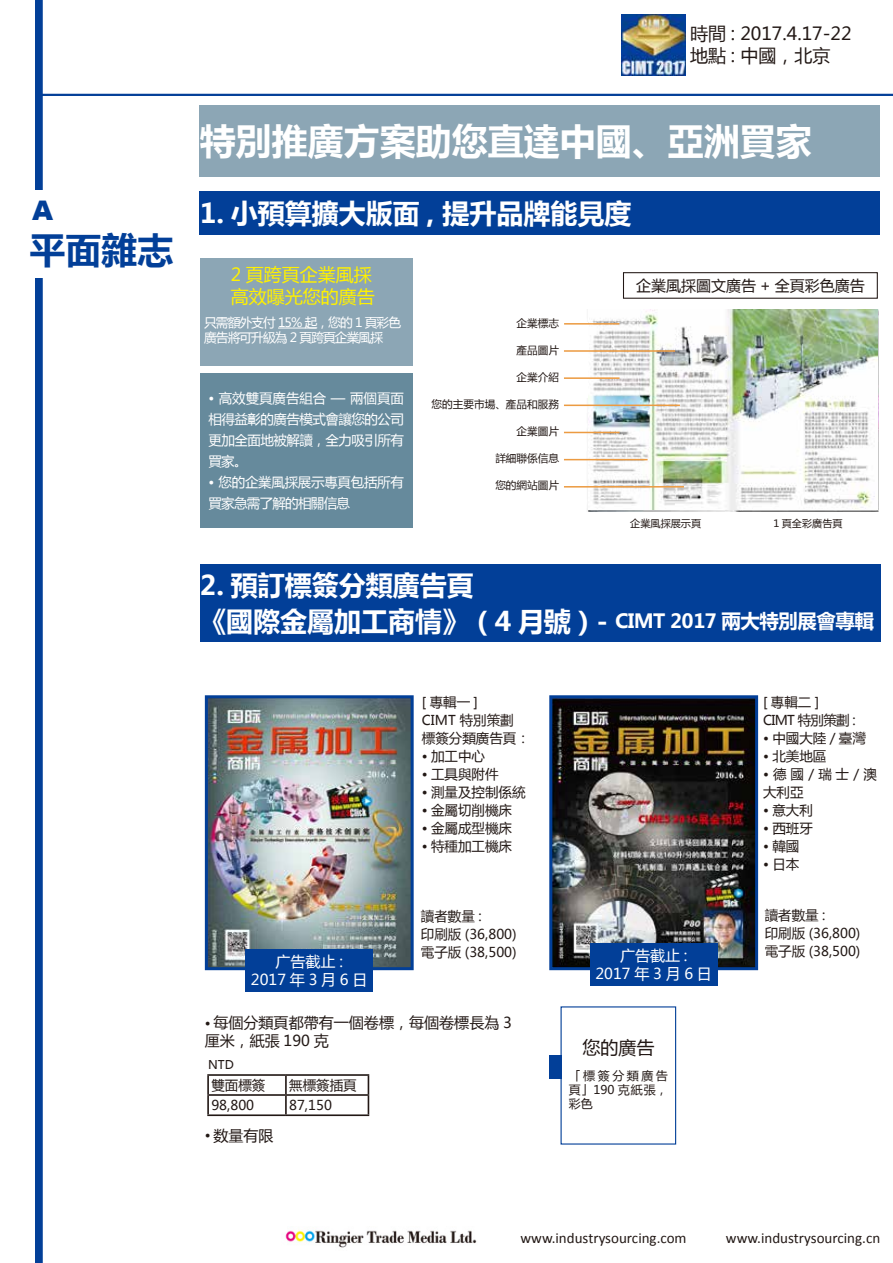
<style>
.page{position:relative;width:893px;height:1263px;background:#fff}
.page>*{position:absolute;margin:0;border:0;box-sizing:border-box;transform-origin:0 0}
.t1{font:700 36px "Microsoft Ya Hei";color:#fff}
.t2{font:700 36px "Microsoft Ya Hei";color:#023f98}
.t3{font:700 27px/36px "Microsoft Ya Hei";color:#fff}
.t4{font:900 27px "Arial";color:#023f98}
.t5{font:18px/21.6px "Microsoft Ya Hei";color:#221815}
.t6{font:18px/21.6px "Microsoft Ya Hei";color:#fff100}
.t7{font:15px/18px "Microsoft Ya Hei";color:#221815}
.t8{font:15px "Calibri";color:#221815}
.t9{font:15px/18px "Microsoft Ya Hei";color:#fff;text-align:center}
.t10{font:13.5px/18px "Microsoft Ya Hei";color:#221815}
.t11{font:13.5px/21px "Microsoft Ya Hei";letter-spacing:-.035em;color:#fff;text-align:justify}
.t12{font:13.5px/18px "Microsoft Ya Hei";letter-spacing:-.05em;color:#221815}
.t13{font:12.75px/15.3px "Microsoft Ya Hei";letter-spacing:-.075em;color:#fff}
.t14{font:12px/14.4px "Microsoft Ya Hei";letter-spacing:.095em;color:#221815;text-align:justify}
.t15{font:10.65px "Microsoft Ya Hei";color:#221815}
.t16{font:10.2px "Microsoft Ya Hei";color:#221815}
.s1{font-size:19.5px}
.s2{font-size:13.5px}
</style>
<div class="page">
<hr style="left:207px;top:1074px;width:79px;height:2px;background:#221815">
<hr style="left:286px;top:1074px;width:83px;height:2px;background:#221815">
<hr style="left:207px;top:1094px;width:79px;height:2px;background:#221815">
<svg style="left:207px;top:1076px;width:2px;height:38px"></svg>
<hr style="left:286px;top:1094px;width:83px;height:2px;background:#221815">
<svg style="left:285px;top:1076px;width:2px;height:38px"></svg>
<svg style="left:368px;top:1076px;width:1px;height:38px"></svg>
<hr style="left:207px;top:1114px;width:79px;height:2px;background:#221815">
<hr style="left:286px;top:1114px;width:83px;height:2px;background:#221815">
<img style="left:209px;top:699px;width:201px;height:267px">
<div style="left:205px;top:695px;width:209px;height:275px;border:3px solid #023f98"></div>
<img style="left:553px;top:699px;width:201px;height:267px">
<div style="left:549px;top:695px;width:209px;height:275px;border:3px solid #023f98"></div>
<img style="left:586px;top:309px;width:292px;height:203px">
<hr style="left:586px;top:322px;width:1px;height:76px;background:#fff">
<img style="left:589px;top:310px;width:288px;height:199px">
<hr style="left:564px;top:323px;width:55px;height:2px;background:#ec9b42">
<hr style="left:564px;top:350px;width:111px;height:2px;background:#ec9b42">
<hr style="left:564px;top:377px;width:55px;height:2px;background:#ec9b42">
<hr style="left:564px;top:405px;width:116px;height:1px;background:#ec9b42">
<hr style="left:564px;top:432px;width:55px;height:1px;background:#ec9b42">
<hr style="left:564px;top:459px;width:84px;height:1px;background:#ec9b42">
<hr style="left:564px;top:486px;width:120px;height:2px;background:#ec9b42">
<img style="left:285px;top:1230px;width:192px;height:18px">
<div style="left:35px;top:0;width:8px;height:1263px;background:#023f98"></div>
<hr style="left:40px;top:94px;width:853px;height:1px;background:#023f98">
<hr style="left:40px;top:95px;width:853px;height:1px;background:#023f98">
<img style="left:621px;top:14px;width:64px;height:61px">
<div style="left:23px;top:222px;width:157px;height:55px;background:#fff"></div>
<div style="left:245px;top:950px;width:128px;height:42px;background:#023f98"></div>
<div style="left:590px;top:943px;width:127px;height:42px;background:#023f98"></div>
<div style="left:200px;top:258px;width:212px;height:108px;background:#8ca6b5"></div>
<hr style="left:278px;top:328px;width:38px;height:1px;background:#fff">
<div style="left:200px;top:564px;width:680px;height:78px;background:#023f98"></div>
<div style="left:200px;top:374px;width:212px;height:154px;background:#668a9c"></div>
<div style="left:200px;top:105px;width:680px;height:72px;background:#8ca6b5"></div>
<div style="left:200px;top:191px;width:680px;height:44px;background:#023f98"></div>
<div style="left:549px;top:1056px;width:13px;height:23px;background:#023f98"></div>
<div style="left:623px;top:272px;width:255px;height:27px;border:1px solid #221815"></div>
<div style="left:32px;top:190px;width:23px;height:39px;background:#fff"></div>
<h2 class="t4" style="left:32px;top:190px;width:23px">A</h2>
<h1 class="t2" style="left:29px;top:225px;width:145px">平面雜志</h1>
<h3 class="t5" style="left:690px;top:22px;width:163px">時間 : 2017.4.17-22地點 : 中國，北京</h3>
<h1 class="t1" style="left:200px;top:116px;width:613px">特別推廣方案助您直達中國、亞洲買家</h1>
<h2 class="t3" style="left:200px;top:194px;width:433px">1. 小預算擴大版面 , 提升品牌能見度</h2>
<h3 class="t6" style="left:231px;top:263px;width:145px">2 頁跨頁企業風採高效曝光您的廣告</h3>
<p class="t13" style="left:204px;top:314px;width:198px">只需額外支付 15% 起，您的 1 頁彩色廣告將可升級為 2 頁跨頁企業風採</p>
<p class="t11" style="left:208px;top:387px;width:197px">• 高效雙頁廣告組合 — 兩個頁面相得益彰的廣告模式會讓您的公司更加全面地被解讀，全力吸引所有買家。</p>
<p class="t11" style="left:208px;top:471px;width:197px">• 您的企業風採展示專頁包括所有買家急需了解的相關信息</p>
<p class="t15" style="left:517px;top:316px;width:44px">企業標志</p>
<p class="t15" style="left:517px;top:343px;width:44px">產品圖片</p>
<p class="t15" style="left:517px;top:370px;width:44px">企業介紹</p>
<p class="t15" style="left:431px;top:397px;width:129px">您的主要市場、產品和服務</p>
<p class="t15" style="left:517px;top:424px;width:44px">企業圖片</p>
<p class="t15" style="left:495px;top:451px;width:65px">詳細聯係信息</p>
<p class="t15" style="left:495px;top:478px;width:65px">您的網站圖片</p>
<p class="t7" style="left:636px;top:276px;width:230px">企業風採圖文廣告 + 全頁彩色廣告</p>
<p class="t16" style="left:630px;top:517px;width:72px">企業風採展示頁</p>
<p class="t16" style="left:773px;top:517px;width:71px">1 頁全彩廣告頁</p>
<h2 class="t3" style="left:200px;top:566px;width:676px">2. 預訂標簽分類廣告頁<br>《國際金屬加工商情》（4 月號）- <span class="s1">CIMT 2017 兩大特別展會專輯</span></h2>
<p class="t10" style="left:422px;top:693px;width:109px">[ 專輯一 ]<br>CIMT 特別策劃標簽分類廣告頁：</p>
<p class="t10" style="left:422px;top:746px;width:65px">• 加工中心</p>
<p class="t10" style="left:422px;top:764px;width:78px">• 工具與附件</p>
<p class="t10" style="left:422px;top:782px;width:105px">• 測量及控制係統</p>
<p class="t10" style="left:422px;top:800px;width:92px">• 金屬切削機床</p>
<p class="t10" style="left:422px;top:818px;width:92px">• 金屬成型機床</p>
<p class="t10" style="left:422px;top:836px;width:92px">• 特種加工機床</p>
<p class="t12" style="left:763px;top:692px;width:94px">[ 專輯二 ]<br>CIMT 特別策劃 :</p>
<p class="t10" style="left:763px;top:728px;width:104px">• 中國大陸 / 臺灣</p>
<p class="t10" style="left:763px;top:746px;width:65px">• 北美地區</p>
<p class="t10" style="left:763px;top:764px;width:115px">•德國/瑞士/澳大利亞</p>
<p class="t10" style="left:763px;top:800px;width:51px">• 意大利</p>
<p class="t10" style="left:763px;top:818px;width:51px">• 西班牙</p>
<p class="t10" style="left:763px;top:836px;width:38px">• 韓國</p>
<p class="t10" style="left:763px;top:854px;width:38px">• 日本</p>
<p class="t10" style="left:421px;top:906px;width:97px">讀者數量 :<br>印刷版 (36,800)電子版 (38,500)</p>
<p class="t10" style="left:765px;top:905px;width:97px">讀者數量 :<br>印刷版 (36,800)電子版 (38,500)</p>
<p class="t9" style="left:251px;top:952px;width:118px">广告截止 :<br>2017年3月6日</p>
<p class="t9" style="left:595px;top:946px;width:118px">广告截止 :<br>2017年3月6日</p>
<p class="t7" style="left:205px;top:1013px;width:309px"><span class="s2">•</span> 每個分類頁都帶有一個卷標，每個卷標長為 3厘米，紙張 190 克</p>
<p class="t14" style="left:208px;top:1057px;width:27px">NTD</p>
<p class="t10" style="left:211px;top:1075px;width:55px">雙面標簽</p>
<p class="t10" style="left:289px;top:1075px;width:69px">無標簽插頁</p>
<p class="t10" style="left:211px;top:1095px;width:44px">98,800</p>
<p class="t10" style="left:289px;top:1095px;width:44px">87,150</p>
<p class="t7" style="left:205px;top:1126px;width:70px"><span class="s2">•</span> 数量有限</p>
<h3 class="t5" style="left:582px;top:1036px;width:73px">您的廣告</h3>
<p class="t14" style="left:569px;top:1068px;width:101px">「標簽分類廣告頁」190 克紙張，彩色</p>
<p class="t8" style="left:520px;top:1229px;width:168px">www.industrysourcing.com</p>
<p class="t8" style="left:726px;top:1229px;width:156px">www.industrysourcing.cn</p>
</div>
